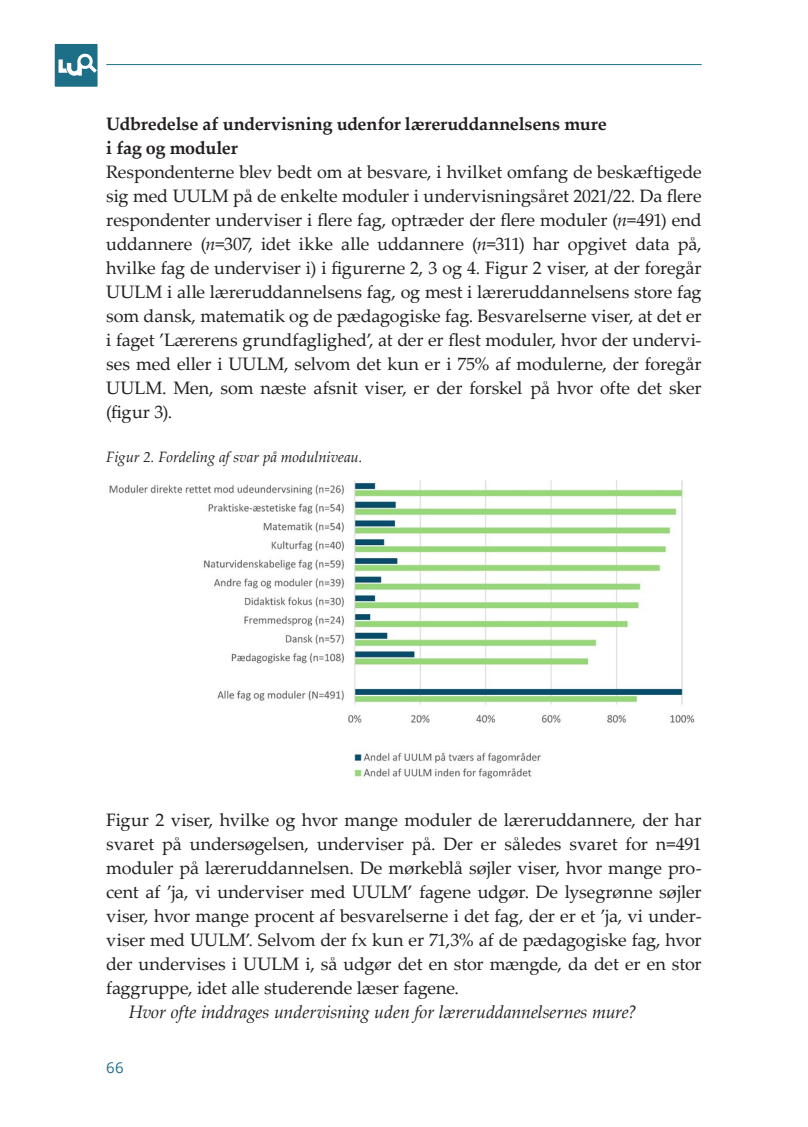
<style>
.page{position:relative;width:808px;height:1127px;background:#fff}
.page>*{position:absolute;margin:0;border:0;box-sizing:border-box;transform-origin:0 0}
.t1{font:18px/24px "Palatino Linotype";letter-spacing:-.01em;color:#231f20;text-align:justify}
.t2{font:700 18px/24px "Palatino Linotype";letter-spacing:-.01em;color:#231f20}
.t3{font:italic 18px "Palatino Linotype";letter-spacing:-.005em;color:#231f20}
.t4{font:italic 15px "Palatino Linotype";letter-spacing:-.01em;color:#231f20}
.t5{font:15px "Open Sans";color:#1d6f88}
.s1{font-style:italic}
</style>
<div class="page">
<hr style="left:106px;top:64px;width:596px;height:1px;background:#1d6f88">
<div style="left:55px;top:44px;width:43px;height:43px;background:#1d6f88"></div>
<svg style="left:59px;top:54px;width:38px;height:22px"></svg>
<img style="left:109px;top:480px;width:586px;height:299px">
<p class="t2" style="left:106px;top:112px;width:502px">Udbredelse af undervisning udenfor læreruddannelsens mure i fag og moduler</p>
<p class="t1" style="left:106px;top:159px;width:597px">Respondenterne blev bedt om at besvare, i hvilket omfang de beskæftigede sig med UULM på de enkelte moduler i undervisningsåret 2021/22. Da flere respondenter underviser i flere fag, optræder der flere moduler (<span class="s1">n</span>=491) end uddannere (<span class="s1">n</span>=307, idet ikke alle uddannere (<span class="s1">n</span>=311) har opgivet data på, hvilke fag de underviser i) i figurerne 2, 3 og 4. Figur 2 viser, at der foregår UULM i alle læreruddannelsens fag, og mest i læreruddannelsens store fag som dansk, matematik og de pædagogiske fag. Besvarelserne viser, at det er i faget ’Lærerens grundfaglighed’, at der er flest moduler, hvor der undervi&shy;ses med eller i UULM, selvom det kun er i 75% af modulerne, der foregår UULM. Men, som næste afsnit viser, er der forskel på hvor ofte det sker (figur 3).</p>
<p class="t4" style="left:106px;top:446px;width:258px">Figur 2. Fordeling af svar på modulniveau.</p>
<p class="t1" style="left:106px;top:807px;width:597px">Figur 2 viser, hvilke og hvor mange moduler de læreruddannere, der har svaret på undersøgelsen, underviser på. Der er således svaret for n=491 moduler på læreruddannelsen. De mørkeblå søjler viser, hvor mange pro&shy;cent af ’ja, vi underviser med UULM’ fagene udgør. De lysegrønne søjler viser, hvor mange procent af besvarelserne i det fag, der er et ’ja, vi under&shy;viser med UULM’. Selvom der fx kun er 71,3% af de pædagogiske fag, hvor der undervises i UULM i, så udgør det en stor mængde, da det er en stor faggruppe, idet alle studerende læser fagene.</p>
<p class="t3" style="left:129px;top:999px;width:510px">Hvor ofte inddrages undervisning uden for læreruddannelsernes mure?</p>
<p class="t5" style="left:106px;top:1057px;width:19px">66</p>
</div>
